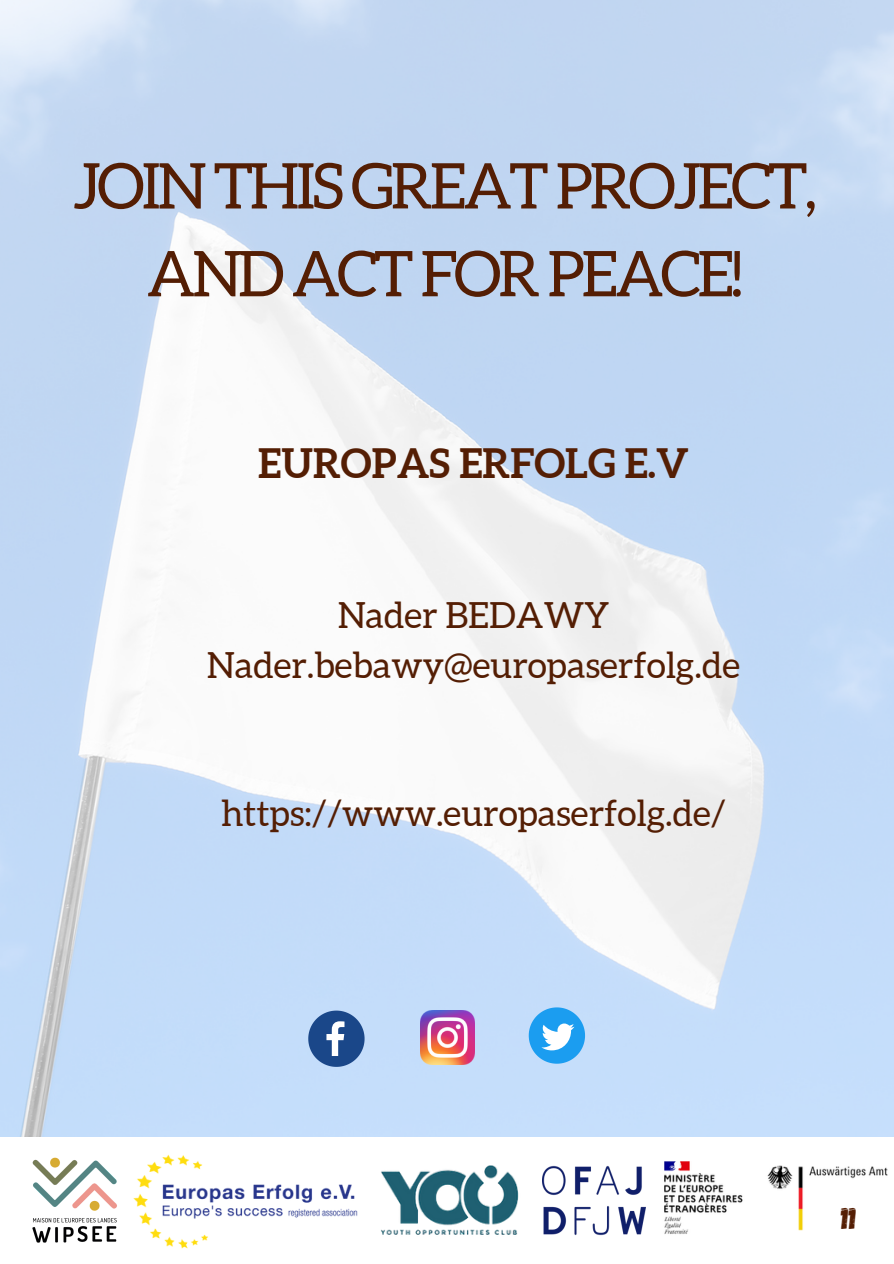
<style>
.page{position:relative;width:894px;height:1264px;background:#fff}
.page>*{position:absolute;margin:0;border:0;box-sizing:border-box;transform-origin:0 0}
.t1{font:63.15px/87.8px "Aleo";letter-spacing:-.05em;color:#541e04;text-align:center}
.t2{font:700 40.5px "Aleo";color:#541e04}
.t3{font:36px/49.5px "Aleo";color:#541e04;text-align:center}
.t4{font:30px "Gagalin";color:#541e04}
</style>
<div class="page">
<img style="left:0;top:0;width:893px;height:1137px">
<svg style="left:308px;top:1010px;width:56px;height:56px;background:#5478ac"></svg>
<img style="left:420px;top:1010px;width:54px;height:54px">
<svg style="left:528px;top:1007px;width:57px;height:56px;background:#66bbf4"></svg>
<img style="left:133px;top:1154px;width:224px;height:95px">
<img style="left:366px;top:1116px;width:168px;height:119px">
<img style="left:542px;top:1165px;width:103px;height:70px">
<img style="left:32px;top:1157px;width:85px;height:86px">
<img style="left:664px;top:1161px;width:79px;height:73px">
<img style="left:767px;top:1165px;width:121px;height:65px">
<p class="t1" style="left:73px;top:142px;width:746px">JOIN THIS GREAT PROJECT,<br>AND ACT FOR PEACE!</p>
<p class="t2" style="left:258px;top:440px;width:432px">EUROPAS ERFOLG E.V</p>
<p class="t3" style="left:207px;top:590px;width:534px">Nader BEDAWY<br>Nader.bebawy@europaserfolg.de</p>
<p class="t3" style="left:221px;top:788px;width:506px">https://www.europaserfolg.de/</p>
<p class="t4" style="left:841px;top:1198px;width:17px">11</p>
</div>
